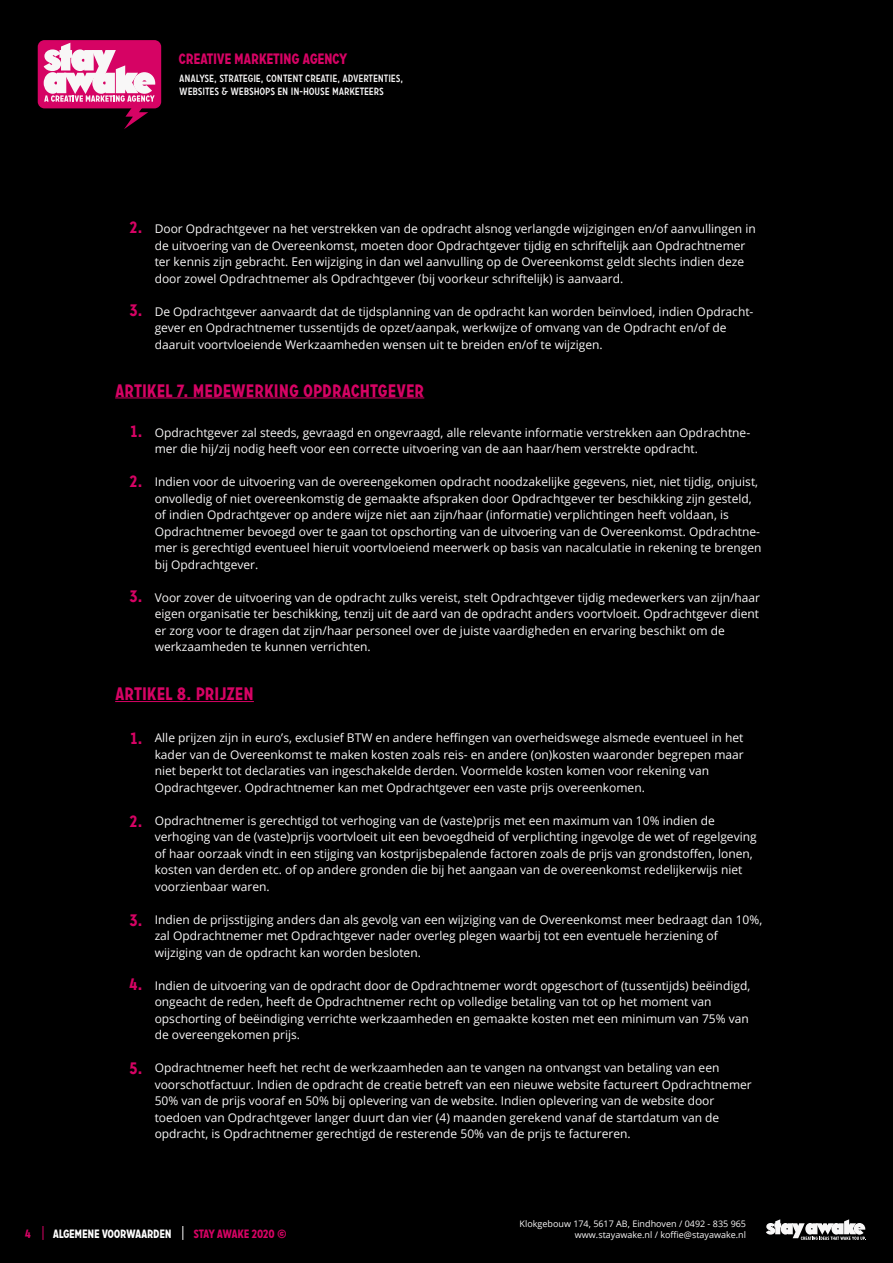
<style>
.page{position:relative;width:893px;height:1263px;background:#000}
.page>*{position:absolute;margin:0;border:0;box-sizing:border-box;transform-origin:0 0}
.t1{font:700 18px "Carrosserie";color:#d60364}
.t2{font:700 16.5px "Carrosserie";color:#d60364}
.t3{font:700 15px "Carrosserie";letter-spacing:-.025em;color:#d60364}
.t4{font:12px/16.5px "Open Sans";color:#f8f7f7}
.t5{font:700 12px "Carrosserie";letter-spacing:-.025em;color:#fff}
.t6{font:700 12px "Carrosserie";letter-spacing:-.035em;color:#d60364}
.t7{font:10.5px/13.5px "Carrosserie";letter-spacing:-.01em;color:#f8f7f7}
.t8{font:9px/10.5px "Open Sans";color:#f8f7f7;text-align:right}
</style>
<div class="page">
<div style="left:38px;top:40px;width:123px;height:68px;background:#d60364;border-radius:7px"></div>
<svg style="left:44px;top:43px;width:111px;height:86px"></svg>
<svg style="left:43px;top:1226px;width:1px;height:14px"></svg>
<svg style="left:183px;top:1226px;width:1px;height:14px"></svg>
<svg style="left:766px;top:1219px;width:100px;height:21px"></svg>
<hr style="left:115px;top:397px;width:309px;height:1px;background:#d60364">
<hr style="left:115px;top:701px;width:139px;height:1px;background:#d60364">
<p class="t3" style="left:179px;top:50px;width:171px">CREATIVE MARKETING AGENCY</p>
<p class="t7" style="left:179px;top:71px;width:226px">ANALYSE, STRATEGIE, CONTENT CREATIE, ADVERTENTIES,<br>WEBSITES &amp; WEBSHOPS EN IN-HOUSE MARKETEERS</p>
<h2 class="t2" style="left:130px;top:218px;width:14px">2.</h2>
<h2 class="t2" style="left:129px;top:301px;width:14px">3.</h2>
<p class="t4" style="left:155px;top:220px;width:603px">Door Opdrachtgever na het verstrekken van de opdracht alsnog verlangde wijzigingen en/of aanvullingen in de uitvoering van de Overeenkomst, moeten door Opdrachtgever tijdig en schriftelijk aan Opdrachtnemer ter kennis zijn gebracht. Een wijziging in dan wel aanvulling op de Overeenkomst geldt slechts indien deze door zowel Opdrachtnemer als Opdrachtgever (bij voorkeur schriftelijk) is aanvaard.</p>
<p class="t4" style="left:155px;top:303px;width:600px">De Opdrachtgever aanvaardt dat de tijdsplanning van de opdracht kan worden beïnvloed, indien Opdracht&shy;gever en Opdrachtnemer tussentijds de opzet/aanpak, werkwijze of omvang van de Opdracht en/of de daaruit voortvloeiende Werkzaamheden wensen uit te breiden en/of te wijzigen.</p>
<h1 class="t1" style="left:115px;top:380px;width:311px">ARTIKEL 7. MEDEWERKING OPDRACHTGEVER</h1>
<p class="t4" style="left:155px;top:424px;width:597px">Opdrachtgever zal steeds, gevraagd en ongevraagd, alle relevante informatie verstrekken aan Opdrachtne&shy;mer die hij/zij nodig heeft voor een correcte uitvoering van de aan haar/hem verstrekte opdracht.</p>
<p class="t4" style="left:155px;top:473px;width:608px">Indien voor de uitvoering van de overeengekomen opdracht noodzakelijke gegevens, niet, niet tijdig, onjuist, onvolledig of niet overeenkomstig de gemaakte afspraken door Opdrachtgever ter beschikking zijn gesteld, of indien Opdrachtgever op andere wijze niet aan zijn/haar (informatie) verplichtingen heeft voldaan, is Opdrachtnemer bevoegd over te gaan tot opschorting van de uitvoering van de Overeenkomst. Opdrachtne&shy;mer is gerechtigd eventueel hieruit voortvloeiend meerwerk op basis van nacalculatie in rekening te brengen bij Opdrachtgever.</p>
<p class="t4" style="left:155px;top:589px;width:607px">Voor zover de uitvoering van de opdracht zulks vereist, stelt Opdrachtgever tijdig medewerkers van zijn/haar eigen organisatie ter beschikking, tenzij uit de aard van de opdracht anders voortvloeit. Opdrachtgever dient er zorg voor te dragen dat zijn/haar personeel over de juiste vaardigheden en ervaring beschikt om de werkzaamheden te kunnen verrichten.</p>
<h2 class="t2" style="left:131px;top:422px;width:13px">1.</h2>
<h2 class="t2" style="left:130px;top:471px;width:14px">2.</h2>
<h2 class="t2" style="left:129px;top:587px;width:14px">3.</h2>
<h1 class="t1" style="left:115px;top:683px;width:140px">ARTIKEL 8. PRIJZEN</h1>
<p class="t4" style="left:155px;top:729px;width:591px">Alle prijzen zijn in euro’s, exclusief BTW en andere heffingen van overheidswege alsmede eventueel in het kader van de Overeenkomst te maken kosten zoals reis- en andere (on)kosten waaronder begrepen maar niet beperkt tot declaraties van ingeschakelde derden. Voormelde kosten komen voor rekening van Opdrachtgever. Opdrachtnemer kan met Opdrachtgever een vaste prijs overeenkomen.</p>
<p class="t4" style="left:155px;top:812px;width:603px">Opdrachtnemer is gerechtigd tot verhoging van de (vaste)prijs met een maximum van 10% indien de verhoging van de (vaste)prijs voortvloeit uit een bevoegdheid of verplichting ingevolge de wet of regelgeving of haar oorzaak vindt in een stijging van kostprijsbepalende factoren zoals de prijs van grondstoffen, lonen, kosten van derden etc. of op andere gronden die bij het aangaan van de overeenkomst redelijkerwijs niet voorzienbaar waren.</p>
<p class="t4" style="left:155px;top:911px;width:609px">Indien de prijsstijging anders dan als gevolg van een wijziging van de Overeenkomst meer bedraagt dan 10%, zal Opdrachtnemer met Opdrachtgever nader overleg plegen waarbij tot een eventuele herziening of wijziging van de opdracht kan worden besloten.</p>
<p class="t4" style="left:155px;top:977px;width:597px">Indien de uitvoering van de opdracht door de Opdrachtnemer wordt opgeschort of (tussentijds) beëindigd, ongeacht de reden, heeft de Opdrachtnemer recht op volledige betaling van tot op het moment van opschorting of beëindiging verrichte werkzaamheden en gemaakte kosten met een minimum van 75% van de overeengekomen prijs.</p>
<p class="t4" style="left:155px;top:1059px;width:599px">Opdrachtnemer heeft het recht de werkzaamheden aan te vangen na ontvangst van betaling van een voorschotfactuur. Indien de opdracht de creatie betreft van een nieuwe website factureert Opdrachtnemer 50% van de prijs vooraf en 50% bij oplevering van de website. Indien oplevering van de website door toedoen van Opdrachtgever langer duurt dan vier (4) maanden gerekend vanaf de startdatum van de opdracht, is Opdrachtnemer gerechtigd de resterende 50% van de prijs te factureren.</p>
<h2 class="t2" style="left:131px;top:728px;width:13px">1.</h2>
<h2 class="t2" style="left:130px;top:811px;width:14px">2.</h2>
<h2 class="t2" style="left:129px;top:910px;width:14px">3.</h2>
<h2 class="t2" style="left:129px;top:974px;width:15px">4.</h2>
<h2 class="t2" style="left:129px;top:1058px;width:15px">5.</h2>
<p class="t6" style="left:25px;top:1226px;width:8px">4</p>
<p class="t5" style="left:53px;top:1226px;width:120px">ALGEMENE VOORWAARDEN</p>
<p class="t6" style="left:194px;top:1226px;width:95px">STAY AWAKE 2020 ©</p>
<p class="t8" style="left:520px;top:1218px;width:228px">Klokgebouw 174, 5617 AB, Eindhoven / 0492 - 835 965 www.stayawake.nl / koffie@stayawake.nl</p>
</div>
